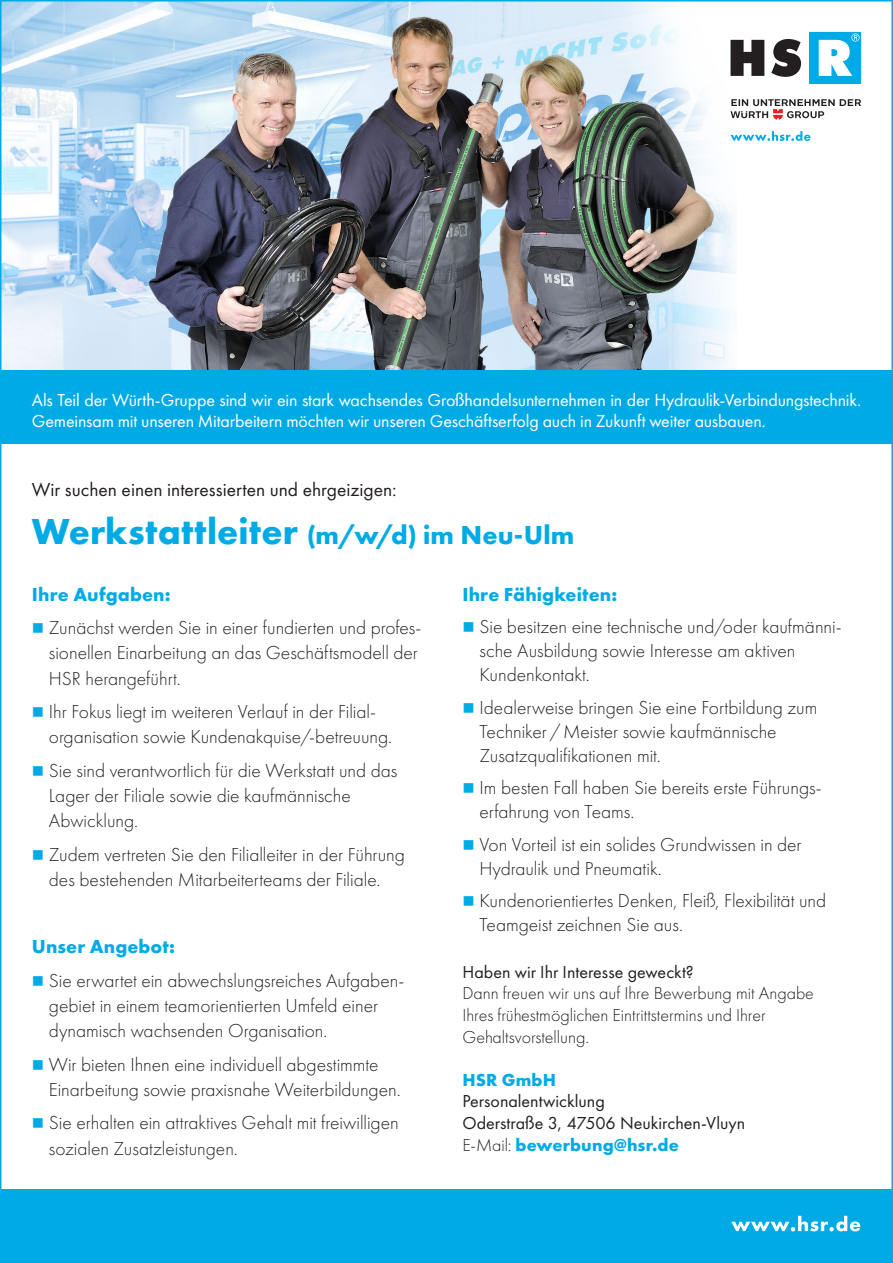
<style>
.page{position:relative;width:893px;height:1263px;background:#fff}
.page>*{position:absolute;margin:0;border:0;box-sizing:border-box;transform-origin:0 0}
.Für_die_Reg{font:700 27px "Futura PT";letter-spacing:.005em;color:#00abe5}
.t1{font:300 19.5px/25px "Futura PT";color:#231f20}
.Für_die_Reg-2{font:19.5px "Futura PT";color:#231f20}
.Ihre_aufgaben{font:700 19.5px "Futura PT";letter-spacing:.005em;color:#00abe5}
.Wir_sind_ein{font:18px/21px "Futura PT";letter-spacing:-.01em;color:#fff}
.Für_die_Reg-3{font:300 18px/21.6px "Futura PT";color:#231f20}
.Ihre_aufgaben-2{font:18px/21.6px "Futura PT";color:#231f20}
.Für_die_Reg-4{font:18px "Futura PT";color:#231f20}
.Ihre_aufgaben-3{font:700 18px "Futura PT";letter-spacing:.005em;color:#00abe5}
.s1{font-size:37.5px}
.s2{color:#00abe5}
.s3{font-weight:700;color:#00abe5}
.s4{font-weight:300;color:#231f20}
</style>
<div class="page">
<img style="left:3px;top:3px;width:727px;height:367px">
<img style="left:125px;top:3px;width:603px;height:367px">
<img style="left:591px;top:3px;width:146px;height:327px">
<svg style="left:690px;top:3px;width:172px;height:228px"></svg>
<div style="left:0;top:1189px;width:893px;height:74px;background:#00abe5"></div>
<svg style="left:731px;top:1216px;width:129px;height:15px"></svg>
<div style="left:0;top:370px;width:893px;height:73px;background:#00abe5"></div>
<svg style="left:730px;top:99px;width:131px;height:21px"></svg>
<svg style="left:730px;top:39px;width:71px;height:38px"></svg>
<svg style="left:809px;top:32px;width:52px;height:52px"></svg>
<svg style="left:730px;top:131px;width:80px;height:10px"></svg>
<p class="Wir_sind_ein" style="left:32px;top:389px;width:831px">Als Teil der Würth-Gruppe sind wir ein stark wachsendes Großhandelsunternehmen in der Hydraulik-Verbindungstechnik.<br>Gemeinsam mit unseren Mitarbeitern möchten wir unseren Geschäftserfolg auch in Zukunft weiter ausbauen.</p>
<p class="Für_die_Reg-2" style="left:32px;top:478px;width:366px">Wir suchen einen interessierten und ehrgeizigen:</p>
<p class="Für_die_Reg" style="left:32px;top:517px;width:544px"><span class="s1">Werkstattleiter</span> (m/w/d) im Neu-Ulm</p>
<p class="Ihre_aufgaben" style="left:32px;top:581px;width:140px">Ihre Aufgaben:</p>
<p class="t1" style="left:49px;top:615px;width:374px;text-indent:-17px"><span class="s2">■</span> Zunächst werden Sie in einer fundierten und profes&shy;sionellen Einarbeitung an das Geschäftsmodell der<br>HSR herangeführt.</p>
<p class="t1" style="left:49px;top:699px;width:345px;text-indent:-17px"><span class="s2">■</span> Ihr Fokus liegt im weiteren Verlauf in der Filial&shy;organisation sowie Kundenakquise/-betreuung.</p>
<p class="t1" style="left:49px;top:758px;width:350px;text-indent:-17px"><span class="s2">■</span> Sie sind verantwortlich für die Werkstatt und das<br>Lager der Filiale sowie die kaufmännische<br>Abwicklung.</p>
<p class="t1" style="left:32px;top:842px;width:374px;text-align:center"><span class="s2">■</span> Zudem vertreten Sie den Filialleiter in der Führung des bestehenden Mitarbeiterteams der Filiale.</p>
<p class="Ihre_aufgaben" style="left:462px;top:581px;width:156px">Ihre Fähigkeiten:</p>
<p class="t1" style="left:479px;top:615px;width:364px;line-height:24px;text-indent:-17px"><span class="s2">■</span> Sie besitzen eine technische und/oder kaufmänni&shy;sche Ausbildung sowie Interesse am aktiven<br>Kundenkontakt.</p>
<p class="t1" style="left:479px;top:695px;width:339px;line-height:24px;text-indent:-17px"><span class="s2">■</span> Idealerweise bringen Sie eine Fortbildung zum<br>Techniker/Meister sowie kaufmännische<br>Zusatzqualifikationen mit.</p>
<p class="t1" style="left:479px;top:776px;width:344px;line-height:24px;text-indent:-17px"><span class="s2">■</span> Im besten Fall haben Sie bereits erste Führungs&shy;erfahrung von Teams.</p>
<p class="t1" style="left:479px;top:832px;width:324px;line-height:24px;text-indent:-17px"><span class="s2">■</span> Von Vorteil ist ein solides Grundwissen in der<br>Hydraulik und Pneumatik.</p>
<p class="t1" style="left:479px;top:889px;width:348px;line-height:24px;text-indent:-17px"><span class="s2">■</span> Kundenorientiertes Denken, Fleiß, Flexibilität und<br>Teamgeist zeichnen Sie aus.</p>
<p class="Ihre_aufgaben" style="left:32px;top:934px;width:145px">Unser Angebot:</p>
<p class="t1" style="left:49px;top:968px;width:357px;text-indent:-17px"><span class="s2">■</span> Sie erwartet ein abwechslungsreiches Aufgaben&shy;gebiet in einem teamorientierten Umfeld einer dynamisch wachsenden Organisation.</p>
<p class="t1" style="left:49px;top:1052px;width:353px;text-indent:-17px"><span class="s2">■</span> Wir bieten Ihnen eine individuell abgestimmte<br>Einarbeitung sowie praxisnahe Weiterbildungen.</p>
<p class="t1" style="left:49px;top:1110px;width:351px;text-indent:-17px"><span class="s2">■</span> Sie erhalten ein attraktives Gehalt mit freiwilligen sozialen Zusatzleistungen.</p>
<p class="Für_die_Reg-4" style="left:462px;top:961px;width:233px">Haben wir Ihr Interesse geweckt?</p>
<p class="Für_die_Reg-3" style="left:462px;top:983px;width:353px">Dann freuen wir uns auf Ihre Bewerbung mit Angabe<br>Ihres frühestmöglichen Eintrittstermins und Ihrer<br>Gehaltsvorstellung.</p>
<p class="Ihre_aufgaben-2" style="left:462px;top:1069px;width:284px"><span class="s3">HSR GmbH<br></span>Personalentwicklung<br>Oderstraße 3, 47506 Neukirchen-Vluyn</p>
<p class="Ihre_aufgaben-3" style="left:462px;top:1133px;width:218px"><span class="s4">E-Mail:</span> bewerbung@hsr.de</p>
</div>
